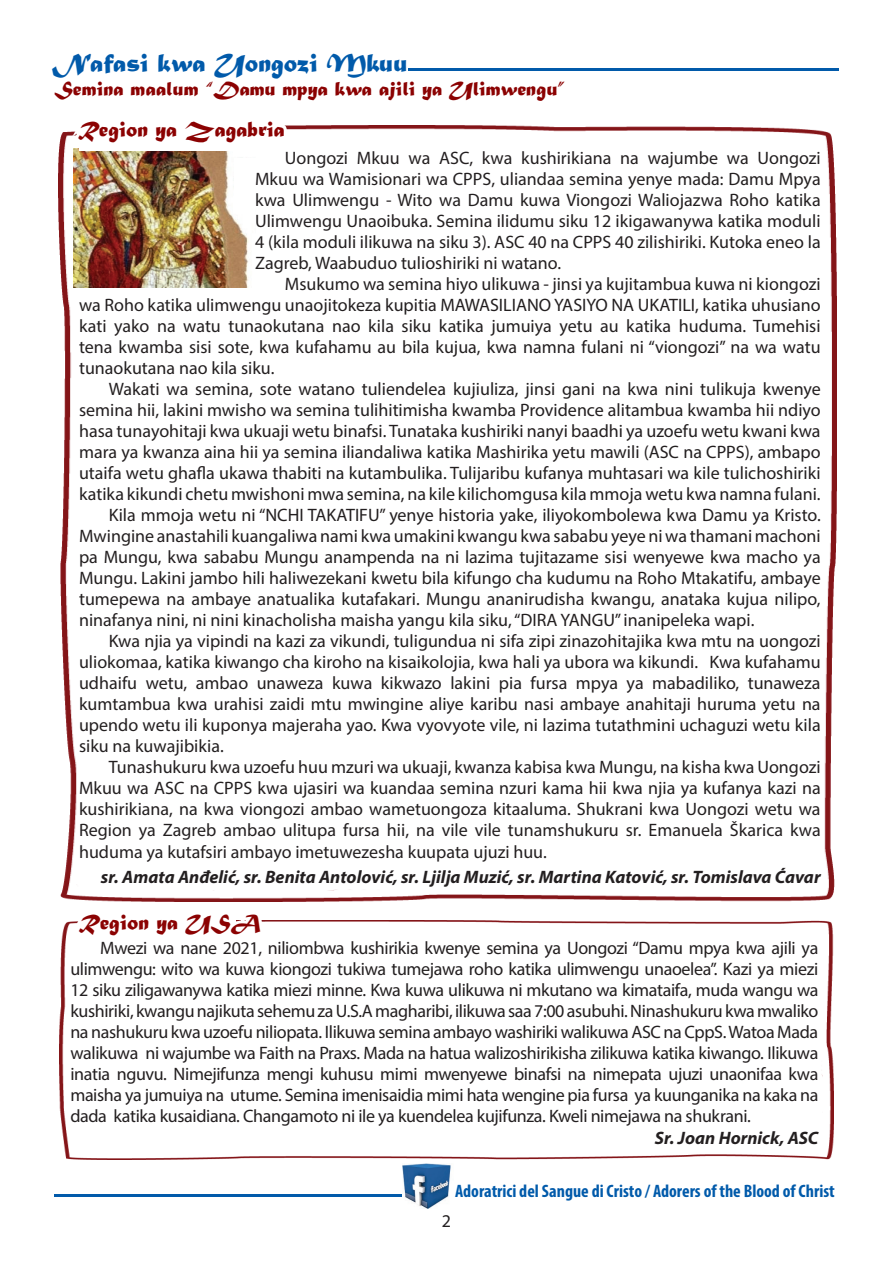
<style>
.page{position:relative;width:893px;height:1263px;background:#fff}
.page>*{position:absolute;margin:0;border:0;box-sizing:border-box;transform-origin:0 0}
.t1{font:27px "Matura MT Script Capitals";color:#015aaa}
.t2{font:22.5px "Matura MT Script Capitals";color:#8b0202}
.t3{font:21px "Matura MT Script Capitals";color:#8b0202}
.t4{font:18px/21px "Myriad Pro";color:#231f20;text-align:justify}
.t5{font:italic 700 18px "Myriad Pro";color:#231f20}
.t6{font:700 condensed 18px "Myriad Pro";color:#015aaa}
</style>
<div class="page">
<img style="left:59px;top:126px;width:777px;height:775px">
<svg style="left:54px;top:1194px;width:348px;height:3px"></svg>
<img style="left:403px;top:1163px;width:48px;height:46px">
<svg style="left:408px;top:68px;width:430px;height:3px"></svg>
<img style="left:60px;top:920px;width:774px;height:239px">
<svg style="left:63px;top:125px;width:227px;height:839px"></svg>
<h1 class="t1" style="left:53px;top:46px;width:356px">Nafasi kwa Uongozi Mkuu</h1>
<p class="t3" style="left:54px;top:76px;width:512px">Semina maalum “Damu mpya kwa ajili ya Ulimwengu”</p>
<p class="t2" style="left:78px;top:115px;width:208px">Region ya Zagabria</p>
<p class="t4" style="left:255px;top:147px;width:567px;text-indent:30px">Uongozi Mkuu wa ASC, kwa kushirikiana na wajumbe wa Uongozi Mkuu wa Wamisionari wa CPPS, uliandaa semina yenye mada: Damu Mpya kwa Ulimwengu - Wito wa Damu kuwa Viongozi Waliojazwa Roho katika Ulimwengu Unaoibuka. Semina ilidumu siku 12 ikigawanywa katika moduli 4 (kila moduli ilikuwa na siku 3). ASC 40 na CPPS 40 zilishiriki. Kutoka eneo la Zagreb, Waabuduo tulioshiriki ni watano.</p>
<p class="t4" style="left:79px;top:273px;width:743px;text-indent:206px">Msukumo wa semina hiyo ulikuwa - jinsi ya kujitambua kuwa ni kiongozi wa Roho katika ulimwengu unaojitokeza kupitia MAWASILIANO YASIYO NA UKATILI, katika uhusiano kati yako na watu tunaokutana nao kila siku katika jumuiya yetu au katika huduma. Tumehisi tena kwamba sisi sote, kwa kufahamu au bila kujua, kwa namna fulani ni “viongozi” na wa watu tunaokutana nao kila siku.</p>
<p class="t4" style="left:109px;top:378px;width:713px">Wakati wa semina, sote watano tuliendelea kujiuliza, jinsi gani na kwa nini tulikuja kwenye</p>
<p class="t4" style="left:79px;top:399px;width:743px">semina hii, lakini mwisho wa semina tulihitimisha kwamba Providence alitambua kwamba hii ndiyo</p>
<p class="t4" style="left:79px;top:420px;width:743px">hasa tunayohitaji kwa ukuaji wetu binafsi. Tunataka kushiriki nanyi baadhi ya uzoefu wetu kwani kwa</p>
<p class="t4" style="left:79px;top:441px;width:743px">mara ya kwanza aina hii ya semina iliandaliwa katika Mashirika yetu mawili (ASC na CPPS), ambapo</p>
<p class="t4" style="left:79px;top:462px;width:743px">utaifa wetu ghafla ukawa thabiti na kutambulika. Tulijaribu kufanya muhtasari wa kile tulichoshiriki</p>
<p class="t4" style="left:79px;top:483px;width:743px">katika kikundi chetu mwishoni mwa semina, na kile kilichomgusa kila mmoja wetu kwa namna fulani.</p>
<p class="t4" style="left:109px;top:504px;width:713px">Kila mmoja wetu ni “NCHI TAKATIFU” yenye historia yake, iliyokombolewa kwa Damu ya Kristo.</p>
<p class="t4" style="left:79px;top:525px;width:743px">Mwingine anastahili kuangaliwa nami kwa umakini kwangu kwa sababu yeye ni wa thamani machoni</p>
<p class="t4" style="left:79px;top:546px;width:743px">pa Mungu, kwa sababu Mungu anampenda na ni lazima tujitazame sisi wenyewe kwa macho ya</p>
<p class="t4" style="left:79px;top:567px;width:743px">Mungu. Lakini jambo hili haliwezekani kwetu bila kifungo cha kudumu na Roho Mtakatifu, ambaye</p>
<p class="t4" style="left:79px;top:588px;width:743px">tumepewa na ambaye anatualika kutafakari. Mungu ananirudisha kwangu, anataka kujua nilipo,</p>
<p class="t4" style="left:79px;top:609px;width:677px">ninafanya nini, ni nini kinacholisha maisha yangu kila siku, “DIRA YANGU” inanipeleka wapi.</p>
<p class="t4" style="left:109px;top:630px;width:713px">Kwa njia ya vipindi na kazi za vikundi, tuligundua ni sifa zipi zinazohitajika kwa mtu na uongozi</p>
<p class="t4" style="left:79px;top:651px;width:743px">uliokomaa, katika kiwango cha kiroho na kisaikolojia, kwa hali ya ubora wa kikundi. Kwa kufahamu</p>
<p class="t4" style="left:79px;top:672px;width:743px">udhaifu wetu, ambao unaweza kuwa kikwazo lakini pia fursa mpya ya mabadiliko, tunaweza</p>
<p class="t4" style="left:79px;top:693px;width:743px">kumtambua kwa urahisi zaidi mtu mwingine aliye karibu nasi ambaye anahitaji huruma yetu na</p>
<p class="t4" style="left:79px;top:714px;width:743px">upendo wetu ili kuponya majeraha yao. Kwa vyovyote vile, ni lazima tutathmini uchaguzi wetu kila</p>
<p class="t4" style="left:79px;top:735px;width:146px">siku na kuwajibikia.</p>
<p class="t4" style="left:109px;top:756px;width:713px">Tunashukuru kwa uzoefu huu mzuri wa ukuaji, kwanza kabisa kwa Mungu, na kisha kwa Uongozi</p>
<p class="t4" style="left:79px;top:777px;width:743px">Mkuu wa ASC na CPPS kwa ujasiri wa kuandaa semina nzuri kama hii kwa njia ya kufanya kazi na</p>
<p class="t4" style="left:79px;top:798px;width:743px">kushirikiana, na kwa viongozi ambao wametuongoza kitaaluma. Shukrani kwa Uongozi wetu wa</p>
<p class="t4" style="left:79px;top:819px;width:743px">Region ya Zagreb ambao ulitupa fursa hii, na vile vile tunamshukuru sr. Emanuela Škarica kwa</p>
<p class="t4" style="left:79px;top:841px;width:469px">huduma ya kutafsiri ambayo imetuwezesha kuupata ujuzi huu.</p>
<p class="t5" style="left:101px;top:865px;width:721px">sr. Amata Anđelić, sr. Benita Antolović, sr. Ljilja Muzić, sr. Martina Katović, sr. Tomislava Ćavar</p>
<p class="t2" style="left:79px;top:908px;width:184px">Region ya USA</p>
<p class="t4" style="left:70px;top:937px;width:750px;text-indent:30px">Mwezi wa nane 2021, niliombwa kushirikia kwenye semina ya Uongozi “Damu mpya kwa ajili ya ulimwengu: wito wa kuwa kiongozi tukiwa tumejawa roho katika ulimwengu unaoelea”. Kazi ya miezi 12 siku ziligawanywa katika miezi minne. Kwa kuwa ulikuwa ni mkutano wa kimataifa, muda wangu wa kushiriki, kwangu najikuta sehemu za U.S.A magharibi, ilikuwa saa 7:00 asubuhi. Ninashukuru kwa mwaliko na nashukuru kwa uzoefu niliopata. Ilikuwa semina ambayo washiriki walikuwa ASC na CppS. Watoa Mada walikuwa ni wajumbe wa Faith na Praxs. Mada na hatua walizoshirikisha zilikuwa katika kiwango. Ilikuwa inatia nguvu. Nimejifunza mengi kuhusu mimi mwenyewe binafsi na nimepata ujuzi unaonifaa kwa maisha ya jumuiya na utume. Semina imenisaidia mimi hata wengine pia fursa ya kuunganika na kaka na dada katika kusaidiana. Changamoto ni ile ya kuendelea kujifunza. Kweli nimejawa na shukrani.</p>
<p class="t5" style="left:655px;top:1126px;width:165px">Sr. Joan Hornick, ASC</p>
<p class="t6" style="left:455px;top:1179px;width:381px">Adoratrici del Sangue di Cristo / Adorers of the Blood of Christ</p>
<p class="t4" style="left:442px;top:1210px;width:11px">2</p>
</div>
